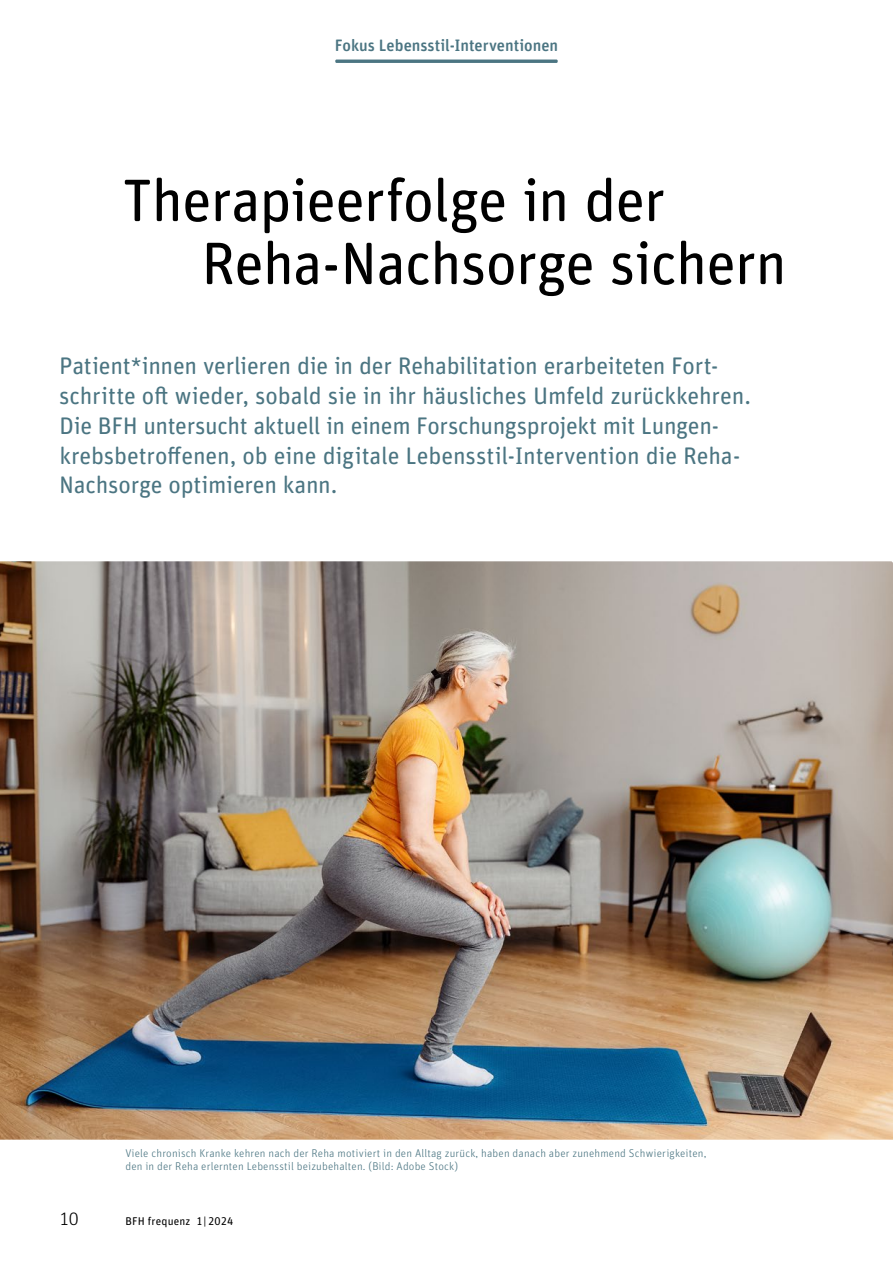
<style>
.page{position:relative;width:893px;height:1263px;background:#fff}
.page>*{position:absolute;margin:0;border:0;box-sizing:border-box;transform-origin:0 0}
.t1{font:60px/63px "Unit Rounded Pro";letter-spacing:-.02em;color:#000}
.t2{font:24px/29.7px "Unit Rounded Pro";letter-spacing:-.01em;color:#4b7582}
.t3{font:300 18px "Unit Rounded Pro";color:#000}
.t4{font:500 16.5px "Unit Rounded Pro";letter-spacing:-.005em;color:#4b7582}
.t5{font:300 11.25px/13.6px "Unit Rounded Pro";letter-spacing:.015em;color:#4b7582}
.t6{font:11.25px "Unit Rounded Pro";letter-spacing:.015em;color:#000}
</style>
<div class="page">
<hr style="left:335px;top:60px;width:223px;height:3px;background:#4b7582">
<img style="left:0;top:561px;width:893px;height:579px">
<p class="t4" style="left:335px;top:34px;width:225px">Fokus Lebensstil-Interventionen</p>
<h1 class="t1" style="left:201px;top:166px;width:587px;text-indent:-79px">Therapieerfolge in der<br>Reha-Nachsorge sichern</h1>
<p class="t2" style="left:59px;top:350px;width:694px">Patient*innen verlieren die in der Rehabilitation erarbeiteten Fort&shy;schritte oft wieder, sobald sie in ihr häusliches Umfeld zurückkehren.<br>Die BFH untersucht aktuell in einem Forschungsprojekt mit Lungen&shy;krebsbetroffenen, ob eine digitale Lebensstil-Intervention die Reha-Nachsorge optimieren kann.</p>
<p class="t5" style="left:125px;top:1146px;width:583px">Viele chronisch Kranke kehren nach der Reha motiviert in den Alltag zurück, haben danach aber zunehmend Schwierigkeiten, den in der Reha erlernten Lebensstil beizubehalten. (Bild: Adobe Stock)</p>
<p class="t3" style="left:60px;top:1207px;width:21px">10</p>
<p class="t6" style="left:125px;top:1213px;width:109px">BFH frequenz 1| 2024</p>
</div>
